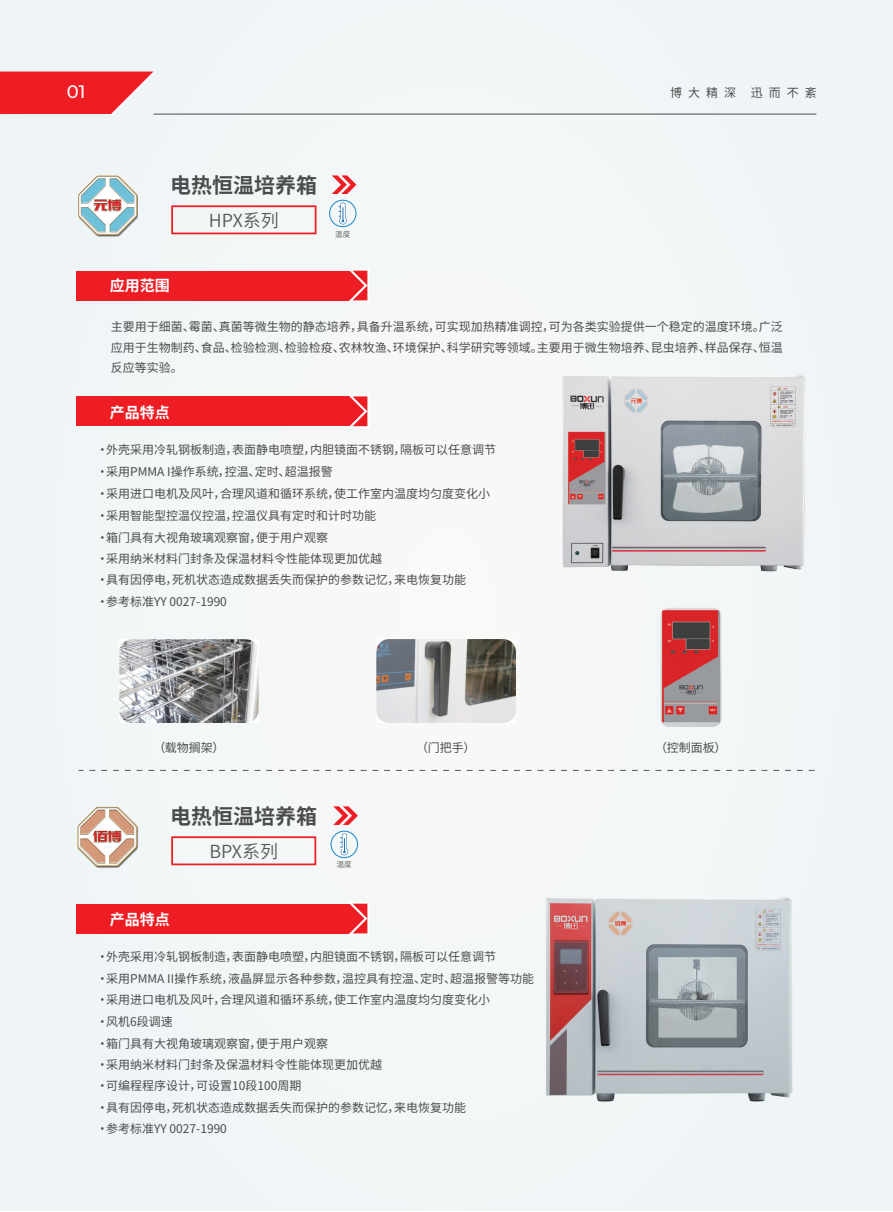
<style>
.page{position:relative;width:893px;height:1212px;background:#fff}
.page>*{position:absolute;margin:0;border:0;box-sizing:border-box;transform-origin:0 0}
.t1{font:700 21px "Source Han Sans CN";color:#4b4c4d}
.t2{font:18px "Source Han Sans CN";color:#57585a}
.t3{font:500 18px "Montserrat";color:#fff}
.t4{font:700 15px "Source Han Sans CN";color:#fff}
.t5{font:12px/21.5px "Source Han Sans CN";color:#4b4c4d}
.t6{font:12px "Source Han Sans CN";letter-spacing:.5em;color:#4b4c4d}
.t7{font:7.5px "Source Han Sans CN";color:#57585a}
.s1{font-weight:800}
</style>
<div class="page">
<div style="left:0;top:0;width:893px;height:1211px;background:#f1f6f7"></div>
<hr style="left:153px;top:114px;width:663px;height:1px;background:#4b4c4d">
<svg style="left:0;top:72px;width:153px;height:42px;background:#ee3a40"></svg>
<div style="left:171px;top:205px;width:145px;height:29px;border:2px solid #ee1d23"></div>
<svg style="left:332px;top:175px;width:24px;height:19px"></svg>
<div style="left:76px;top:271px;width:292px;height:29px;background:#ee1d23"></div>
<div style="left:76px;top:396px;width:292px;height:30px;background:#ee1d23"></div>
<svg style="left:348px;top:394px;width:21px;height:34px"></svg>
<svg style="left:347px;top:269px;width:22px;height:33px"></svg>
<img style="left:78px;top:175px;width:60px;height:61px">
<div style="left:171px;top:836px;width:145px;height:29px;border:2px solid #ee1d23"></div>
<svg style="left:333px;top:806px;width:25px;height:19px"></svg>
<div style="left:76px;top:904px;width:292px;height:29px;background:#ee1d23"></div>
<svg style="left:347px;top:902px;width:22px;height:33px"></svg>
<img style="left:376px;top:639px;width:139px;height:84px">
<img style="left:119px;top:639px;width:140px;height:84px">
<svg style="left:79px;top:770px;width:736px;height:1px"></svg>
<img style="left:77px;top:806px;width:62px;height:62px">
<svg style="left:340px;top:833px;width:8px;height:22px"></svg>
<div style="left:331px;top:831px;width:27px;height:27px;border:1px solid #278bcb;border-radius:50%"></div>
<svg style="left:339px;top:202px;width:8px;height:22px"></svg>
<div style="left:329px;top:200px;width:28px;height:27px;border:1px solid #278bcb;border-radius:50%"></div>
<img style="left:660px;top:625px;width:61px;height:102px">
<img style="left:546px;top:897px;width:247px;height:205px">
<img style="left:562px;top:375px;width:244px;height:250px">
<h2 class="t3" style="left:67px;top:79px;width:20px">01</h2>
<p class="t6" style="left:670px;top:86px;width:148px">博大精深 迅而不紊</p>
<h1 class="t1" style="left:170px;top:173px;width:148px">电热恒温培养箱</h1>
<h2 class="t2" style="left:209px;top:210px;width:71px">HPX系列</h2>
<p class="t4" style="left:110px;top:277px;width:61px">应用范围</p>
<p class="t7" style="left:335px;top:229px;width:17px">温度</p>
<p class="t5" style="left:111px;top:317px;width:674px;line-height:20.5px;text-align:justify">主要用于细菌、霉菌、真菌等微生物的静态培养，具备升温系统，可实现加热精准调控，可为各类实验提供一个稳定的温度环境。广泛应用于生物制药、食品、检验检测、检验检疫、农林牧渔、环境保护、科学研究等领域。主要用于微生物培养、昆虫培养、样品保存、恒温反应等实验。</p>
<p class="t4" style="left:110px;top:404px;width:61px">产品特点</p>
<p class="t5" style="left:99px;top:439px;width:399px"><span class="s1">·</span>外壳采用冷轧钢板制造，表面静电喷塑，内胆镜面不锈钢，隔板可以任意调节</p>
<p class="t5" style="left:99px;top:461px;width:235px"><span class="s1">·</span>采用PMMA I操作系统，控温、定时、超温报警</p>
<p class="t5" style="left:99px;top:505px;width:285px"><span class="s1">·</span>采用智能型控温仪控温，控温仪具有定时和计时功能<span class="s1">·</span>箱门具有大视角玻璃观察窗，便于用户观察<br><span class="s1">·</span>采用纳米材料门封条及保温材料令性能体现更加优越</p>
<p class="t5" style="left:99px;top:484px;width:393px"><span class="s1">·</span>采用进口电机及风叶，合理风道和循环系统，使工作室内温度均匀度变化小</p>
<p class="t5" style="left:99px;top:569px;width:369px"><span class="s1">·</span>具有因停电，死机状态造成数据丢失而保护的参数记忆，来电恢复功能<span class="s1">·</span>参考标准YY 0027-1990</p>
<p class="t5" style="left:153px;top:737px;width:73px">（载物搁架）</p>
<p class="t5" style="left:416px;top:737px;width:61px">（门把手）</p>
<p class="t5" style="left:655px;top:737px;width:73px">（控制面板）</p>
<h1 class="t1" style="left:170px;top:804px;width:148px">电热恒温培养箱</h1>
<h2 class="t2" style="left:209px;top:841px;width:70px">BPX系列</h2>
<p class="t4" style="left:110px;top:911px;width:61px">产品特点</p>
<p class="t7" style="left:337px;top:860px;width:17px">温度</p>
<p class="t5" style="left:99px;top:946px;width:399px"><span class="s1">·</span>外壳采用冷轧钢板制造，表面静电喷塑，内胆镜面不锈钢，隔板可以任意调节</p>
<p class="t5" style="left:99px;top:968px;width:437px"><span class="s1">·</span>采用PMMA II操作系统，液晶屏显示各种参数，温控具有控温、定时、超温报警等功能</p>
<p class="t5" style="left:99px;top:989px;width:393px"><span class="s1">·</span>采用进口电机及风叶，合理风道和循环系统，使工作室内温度均匀度变化小</p>
<p class="t5" style="left:99px;top:1011px;width:285px"><span class="s1">·</span>风机6段调速<br><span class="s1">·</span>箱门具有大视角玻璃观察窗，便于用户观察<br><span class="s1">·</span>采用纳米材料门封条及保温材料令性能体现更加优越</p>
<p class="t5" style="left:99px;top:1097px;width:369px"><span class="s1">·</span>具有因停电，死机状态造成数据丢失而保护的参数记忆，来电恢复功能</p>
<p class="t5" style="left:99px;top:1075px;width:204px"><span class="s1">·</span>可编程程序设计，可设置10段100周期</p>
<p class="t5" style="left:99px;top:1118px;width:130px"><span class="s1">·</span>参考标准YY 0027-1990</p>
</div>
